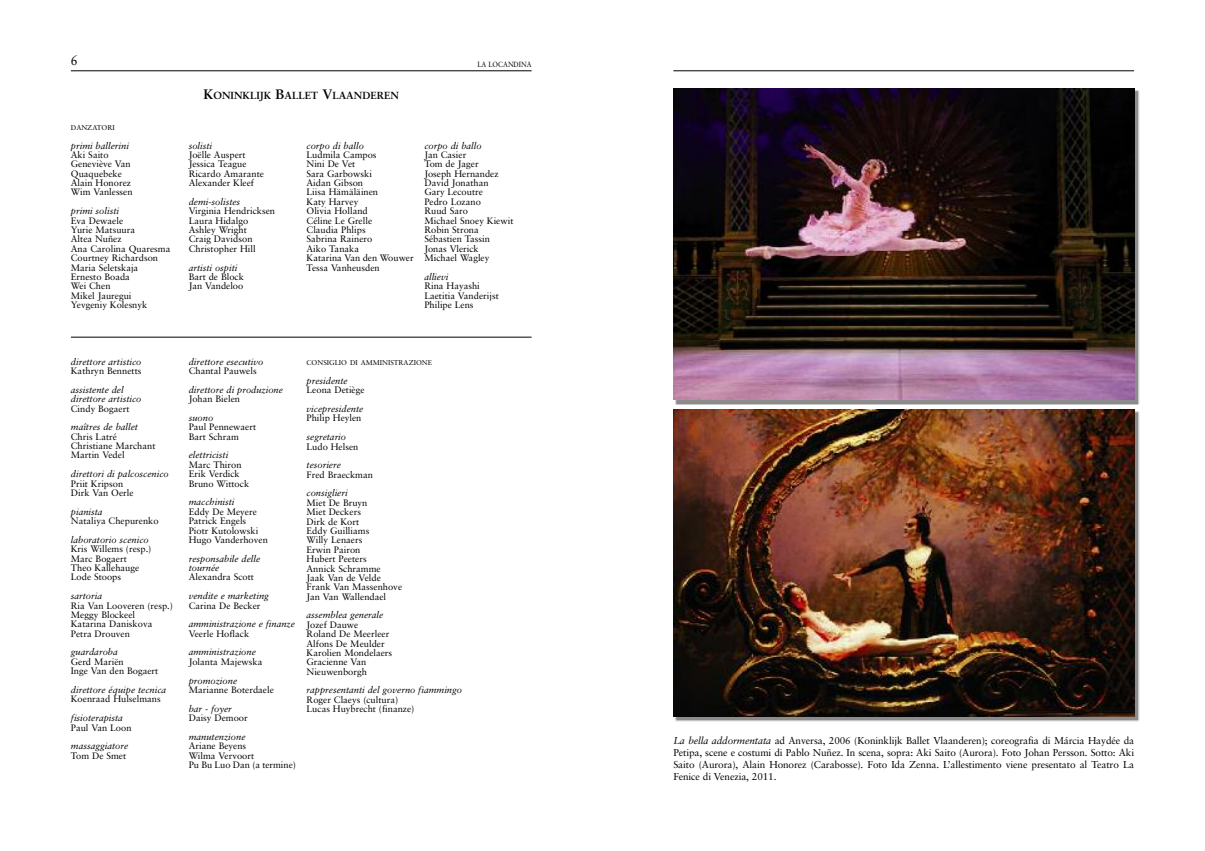
<style>
.page{position:relative;width:1205px;height:851px;background:#fff}
.page>*{position:absolute;margin:0;border:0;box-sizing:border-box;transform-origin:0 0}
.t1{font:13.75px "Sabon";color:#000;scale:.9 1}
.t2{font:700 10.25px "Sabon";color:#000}
.t3{font:10px/11.9px "Sabon";letter-spacing:-.01em;color:#000;text-align:justify}
.t4{font:9.38px/9.4px "Sabon";color:#000}
.t5{font:italic 9.38px/9.4px "Sabon";color:#000}
.t6{font:7.5px "Sabon";color:#000;scale:.9 1}
.t7{font:7px "Sabon";color:#000}
.s1{font-size:13.75px}
.s2{font-style:italic}
</style>
<div class="page">
<hr style="left:673px;top:71px;width:461px;height:1px;background:#000">
<img style="left:674px;top:89px;width:466px;height:316px">
<img style="left:673px;top:89px;width:461px;height:310px">
<hr style="left:71px;top:71px;width:460px;height:1px;background:#000">
<hr style="left:71px;top:337px;width:460px;height:1px;background:#000">
<img style="left:674px;top:410px;width:466px;height:312px">
<img style="left:673px;top:409px;width:461px;height:307px">
<h1 class="t1" style="left:71px;top:55px;width:9px">6</h1>
<p class="t6" style="left:477px;top:61px;width:62px">LA LOCANDINA</p>
<p class="t7" style="left:71px;top:124px;width:45px">DANZATORI</p>
<p class="t5" style="left:71px;top:141px;width:60px">primi ballerini</p>
<p class="t4" style="left:71px;top:151px;width:63px">Aki Saito<br>Geneviève Van<br>Quaquebeke<br>Alain Honorez<br>Wim Vanlessen</p>
<p class="t5" style="left:71px;top:207px;width:50px">primi solisti</p>
<p class="t4" style="left:71px;top:216px;width:101px">Eva Dewaele<br>Yurie Matsuura<br>Altea Nuñez<br>Ana Carolina Quaresma<br>Courtney Richardson<br>Maria Seletskaja<br>Ernesto Boada<br>Wei Chen<br>Mikel Jauregui<br>Yevgeniy Kolesnyk</p>
<p class="t2" style="left:203px;top:91px;width:197px"><span class="s1">K</span>ONINKLIJK <span class="s1">B</span>ALLET <span class="s1">V</span>LAANDEREN</p>
<p class="t5" style="left:189px;top:141px;width:25px">solisti</p>
<p class="t4" style="left:189px;top:151px;width:77px">Joëlle Auspert<br>Jessica Teague<br>Ricardo Amarante<br>Alexander Kleef</p>
<p class="t5" style="left:189px;top:197px;width:53px">demi-solistes</p>
<p class="t4" style="left:189px;top:207px;width:88px">Virginia Hendricksen<br>Laura Hidalgo<br>Ashley Wright<br>Craig Davidson<br>Christopher Hill</p>
<p class="t5" style="left:189px;top:263px;width:50px">artisti ospiti</p>
<p class="t4" style="left:189px;top:273px;width:57px">Bart de Block<br>Jan Vandeloo</p>
<p class="t5" style="left:306px;top:141px;width:59px">corpo di ballo</p>
<p class="t4" style="left:306px;top:151px;width:109px">Ludmila Campos<br>Nini De Vet<br>Sara Garbowski<br>Aidan Gibson<br>Liisa Hämäläinen<br>Katy Harvey<br>Olivia Holland<br>Céline Le Grelle<br>Claudia Phlips<br>Sabrina Rainero<br>Aiko Tanaka<br>Katarina Van den Wouwer<br>Tessa Vanheusden</p>
<p class="t5" style="left:424px;top:141px;width:59px">corpo di ballo</p>
<p class="t4" style="left:424px;top:151px;width:91px">Jan Casier<br>Tom de Jager<br>Joseph Hernandez<br>David Jonathan<br>Gary Lecoutre<br>Pedro Lozano<br>Ruud Saro<br>Michael Snoey Kiewit<br>Robin Strona<br>Sébastien Tassin<br>Jonas Vlerick<br>Michael Wagley</p>
<p class="t5" style="left:424px;top:272px;width:25px">allievi</p>
<p class="t4" style="left:424px;top:282px;width:76px">Rina Hayashi<br>Laetitia Vanderijst<br>Philipe Lens</p>
<p class="t5" style="left:71px;top:357px;width:72px">direttore artistico</p>
<p class="t4" style="left:71px;top:367px;width:72px">Kathryn Bennetts</p>
<p class="t5" style="left:71px;top:385px;width:72px">assistente del direttore artistico</p>
<p class="t4" style="left:71px;top:404px;width:60px">Cindy Bogaert</p>
<p class="t5" style="left:71px;top:423px;width:69px">maîtres de ballet</p>
<p class="t4" style="left:71px;top:432px;width:86px">Chris Latré<br>Christiane Marchant<br>Martin Vedel</p>
<p class="t5" style="left:71px;top:470px;width:99px">direttori di palcoscenico</p>
<p class="t4" style="left:71px;top:479px;width:64px">Priit Kripson<br>Dirk Van Oerle</p>
<p class="t5" style="left:71px;top:507px;width:33px">pianista</p>
<p class="t4" style="left:71px;top:517px;width:89px">Nataliya Chepurenko</p>
<p class="t5" style="left:71px;top:535px;width:79px">laboratorio scenico</p>
<p class="t4" style="left:71px;top:545px;width:82px">Kris Willems (resp.)<br>Marc Bogaert<br>Theo Kallehauge<br>Lode Stoops</p>
<p class="t5" style="left:71px;top:591px;width:33px">sartoria</p>
<p class="t4" style="left:71px;top:601px;width:104px">Ria Van Looveren (resp.)<br>Meggy Blockeel<br>Katarina Daniskova<br>Petra Drouven</p>
<p class="t5" style="left:71px;top:648px;width:48px">guardaroba</p>
<p class="t4" style="left:71px;top:657px;width:89px">Gerd Mariën<br>Inge Van den Bogaert</p>
<p class="t5" style="left:71px;top:685px;width:97px">direttore équipe tecnica</p>
<p class="t4" style="left:71px;top:695px;width:91px">Koenraad Hulselmans</p>
<p class="t5" style="left:71px;top:713px;width:54px">fisioterapista</p>
<p class="t4" style="left:71px;top:723px;width:62px">Paul Van Loon</p>
<p class="t5" style="left:71px;top:741px;width:59px">massaggiatore</p>
<p class="t4" style="left:71px;top:751px;width:57px">Tom De Smet</p>
<p class="t5" style="left:189px;top:357px;width:76px">direttore esecutivo</p>
<p class="t4" style="left:189px;top:367px;width:69px">Chantal Pauwels</p>
<p class="t5" style="left:189px;top:385px;width:96px">direttore di produzione</p>
<p class="t4" style="left:189px;top:395px;width:53px">Johan Bielen</p>
<p class="t5" style="left:189px;top:413px;width:26px">suono</p>
<p class="t4" style="left:189px;top:423px;width:69px">Paul Pennewaert<br>Bart Schram</p>
<p class="t5" style="left:189px;top:451px;width:41px">elettricisti</p>
<p class="t4" style="left:189px;top:460px;width:62px">Marc Thiron<br>Erik Verdick<br>Bruno Wittock</p>
<p class="t5" style="left:189px;top:498px;width:47px">macchinisti</p>
<p class="t4" style="left:189px;top:507px;width:81px">Eddy De Meyere<br>Patrick Engels<br>Piotr Kutolowski<br>Hugo Vanderhoven</p>
<p class="t5" style="left:189px;top:554px;width:73px">responsabile delle tournée</p>
<p class="t4" style="left:189px;top:573px;width:67px">Alexandra Scott</p>
<p class="t5" style="left:189px;top:591px;width:82px">vendite e marketing</p>
<p class="t4" style="left:189px;top:601px;width:73px">Carina De Becker</p>
<p class="t5" style="left:189px;top:620px;width:108px">amministrazione e finanze</p>
<p class="t4" style="left:189px;top:629px;width:62px">Veerle Hoflack</p>
<p class="t5" style="left:189px;top:648px;width:69px">amministrazione</p>
<p class="t4" style="left:189px;top:657px;width:75px">Jolanta Majewska</p>
<p class="t5" style="left:189px;top:676px;width:50px">promozione</p>
<p class="t4" style="left:189px;top:685px;width:87px">Marianne Boterdaele</p>
<p class="t5" style="left:189px;top:704px;width:45px">bar - foyer</p>
<p class="t4" style="left:189px;top:713px;width:61px">Daisy Demoor</p>
<p class="t5" style="left:189px;top:732px;width:58px">manutenzione</p>
<p class="t4" style="left:189px;top:742px;width:109px">Ariane Beyens<br>Wilma Vervoort<br>Pu Bu Luo Dan (a termine)</p>
<p class="t7" style="left:306px;top:360px;width:127px">CONSIGLIO DI AMMINISTRAZIONE</p>
<p class="t5" style="left:306px;top:376px;width:43px">presidente</p>
<p class="t4" style="left:306px;top:386px;width:60px">Leona Detiège</p>
<p class="t5" style="left:306px;top:404px;width:58px">vicepresidente</p>
<p class="t4" style="left:306px;top:414px;width:56px">Philip Heylen</p>
<p class="t5" style="left:306px;top:433px;width:41px">segretario</p>
<p class="t4" style="left:306px;top:442px;width:53px">Ludo Helsen</p>
<p class="t5" style="left:306px;top:461px;width:36px">tesoriere</p>
<p class="t4" style="left:306px;top:470px;width:68px">Fred Braeckman</p>
<p class="t5" style="left:306px;top:489px;width:43px">consiglieri</p>
<p class="t4" style="left:306px;top:498px;width:97px">Miet De Bruyn<br>Miet Deckers<br>Dirk de Kort<br>Eddy Guilliams<br>Willy Lenaers<br>Erwin Pairon<br>Hubert Peeters<br>Annick Schramme<br>Jaak Van de Velde<br>Frank Van Massenhove<br>Jan Van Wallendael</p>
<p class="t5" style="left:306px;top:611px;width:78px">assemblea generale</p>
<p class="t4" style="left:306px;top:620px;width:87px">Jozef Dauwe<br>Roland De Meerleer<br>Alfons De Meulder<br>Karolien Mondelaers<br>Gracienne Van<br>Nieuwenborgh</p>
<p class="t5" style="left:306px;top:686px;width:157px">rappresentanti del governo fiammingo</p>
<p class="t4" style="left:306px;top:695px;width:109px">Roger Claeys (cultura)<br>Lucas Huybrecht (finanze)</p>
<p class="t3" style="left:673px;top:735px;width:462px"><span class="s2">La bella addormentata</span> ad Anversa, 2006 (Koninklijk Ballet Vlaanderen); coreografia di Márcia Haydée da Petipa, scene e costumi di Pablo Nuñez. In scena, sopra: Aki Saito (Aurora). Foto Johan Persson. Sotto: Aki Saito (Aurora), Alain Honorez (Carabosse). Foto Ida Zenna. L’allestimento viene presentato al Teatro La Fenice di Venezia, 2011.</p>
</div>
